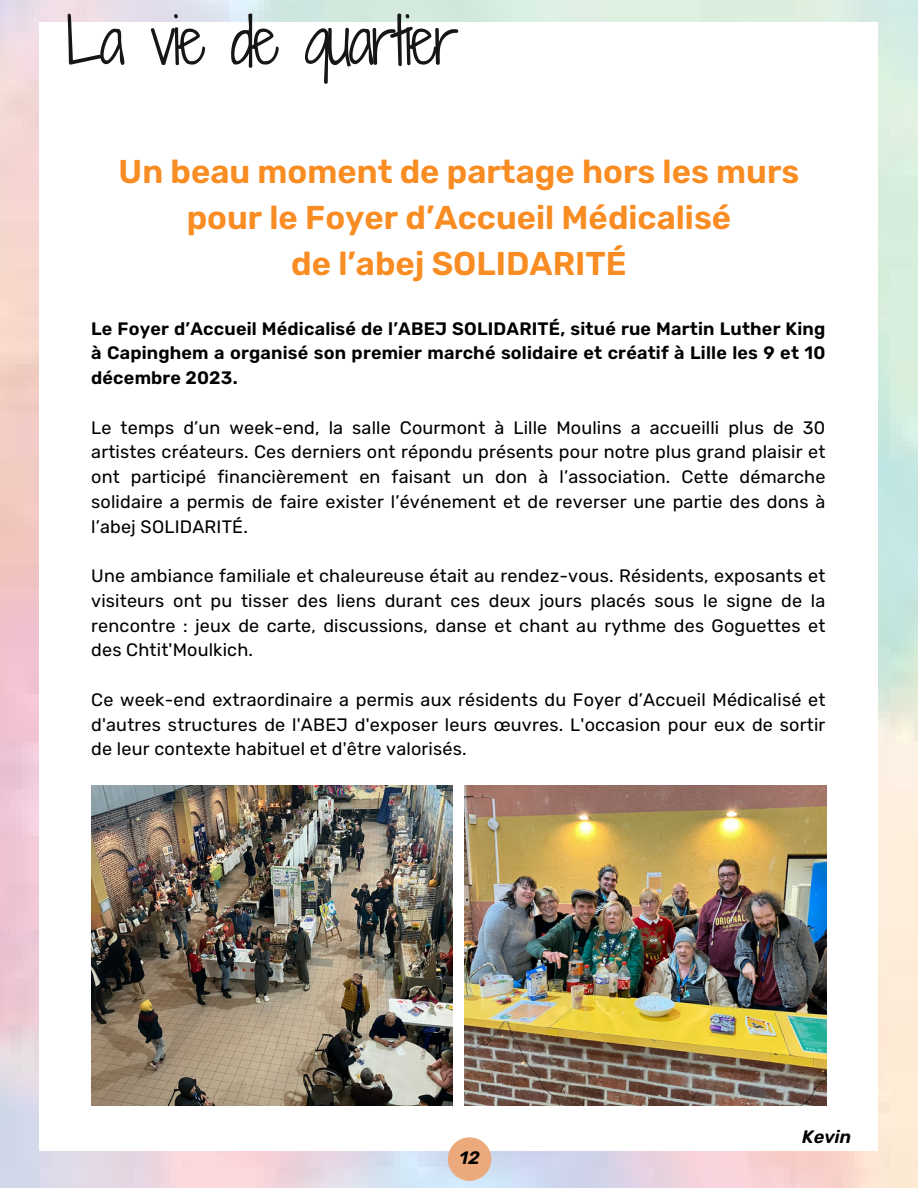
<style>
.page{position:relative;width:918px;height:1188px;background:#fff}
.page>*{position:absolute;margin:0;border:0;box-sizing:border-box;transform-origin:0 0}
.t1{font:61.5px "Shadows Into Light Two";letter-spacing:-.05em;color:#161616}
.t2{font:600 33px/46.2px "Rubik";color:#f98c22;text-align:center}
.t3{font:18px/24.8px "Rubik";letter-spacing:.01em;color:#000;text-align:justify}
.t4{font:600 18px/24.8px "Rubik";letter-spacing:.01em;color:#000;text-align:justify}
.t5{font:italic 600 18px "Rubik";color:#000}
</style>
<div class="page">
<img style="left:92px;top:785px;width:361px;height:321px">
<img style="left:464px;top:785px;width:362px;height:321px">
<div style="left:448px;top:1137px;width:43px;height:44px;background:#eca97c;border-radius:50%"></div>
<p class="t1" style="left:66px;top:-4px;width:395px">La vie de quartier</p>
<p class="t2" style="left:119px;top:148px;width:682px">Un beau moment de partage hors les murs pour le Foyer d’Accueil Médicalisé<br>de l’abej SOLIDARITÉ</p>
<h1 class="t4" style="left:91px;top:316px;width:736px">Le Foyer d’Accueil Médicalisé de l’ABEJ SOLIDARITÉ, situé rue Martin Luther King à Capinghem a organisé son premier marché solidaire et créatif à Lille les 9 et 10 décembre 2023.</h1>
<h2 class="t3" style="left:91px;top:415px;width:736px">Le temps d’un week-end, la salle Courmont à Lille Moulins a accueilli plus de 30 artistes créateurs. Ces derniers ont répondu présents pour notre plus grand plaisir et ont participé financièrement en faisant un don à l’association. Cette démarche solidaire a permis de faire exister l’événement et de reverser une partie des dons à l’abej SOLIDARITÉ.</h2>
<h3 class="t3" style="left:91px;top:563px;width:736px">Une ambiance familiale et chaleureuse était au rendez-vous. Résidents, exposants et visiteurs ont pu tisser des liens durant ces deux jours placés sous le signe de la rencontre : jeux de carte, discussions, danse et chant au rythme des Goguettes et des Chtit'Moulkich.</h3>
<p class="t3" style="left:91px;top:687px;width:736px">Ce week-end extraordinaire a permis aux résidents du Foyer d’Accueil Médicalisé et d'autres structures de l'ABEJ d'exposer leurs œuvres. L'occasion pour eux de sortir de leur contexte habituel et d'être valorisés.</p>
<p class="t5" style="left:460px;top:1147px;width:21px">12</p>
<h3 class="t5" style="left:802px;top:1126px;width:50px">Kevin</h3>
</div>
